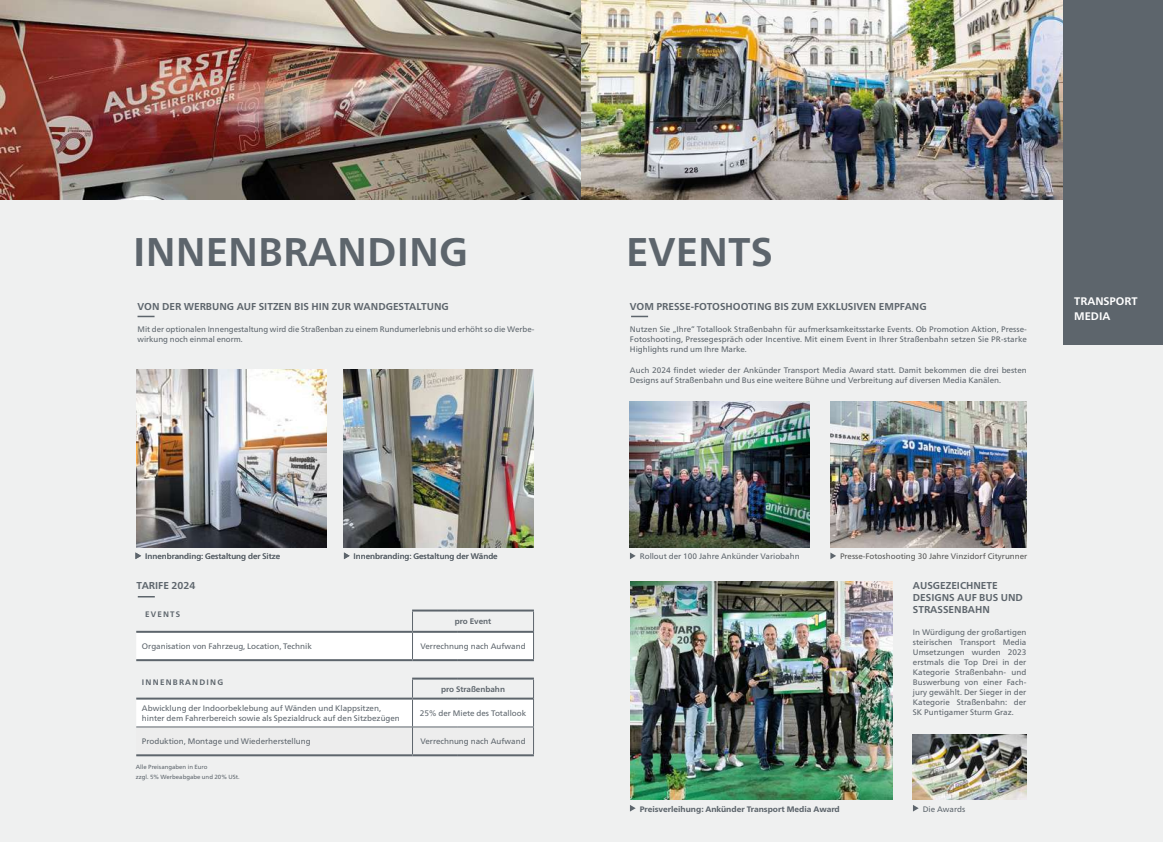
<style>
.page{position:relative;width:1163px;height:842px;background:#fff}
.page>*{position:absolute;margin:0;border:0;box-sizing:border-box;transform-origin:0 0}
.t1{font:700 40px "Frutiger Neue LT Pro";color:#5d656c}
.t2{font:700 11px/15px "Frutiger Neue LT Pro";color:#fff}
.t3{font:700 10px/12px "Frutiger Neue LT Pro";color:#5d656c}
.t4{font:8px/10px "Frutiger Neue LT Pro";color:#5d656c}
.t5{font:8px "Frutiger Neue LT Pro";color:#575756}
.t6{font:800 8px "Frutiger Neue LT Pro";color:#5d656c}
.t7{font:700 8px "Frutiger Neue LT Pro";color:#5d656c}
.t8{font:700 8px "Frutiger Neue LT Pro";letter-spacing:.15em;color:#5d656c}
.t9{font:6px/9.7px "Frutiger Neue LT Pro";color:#5d656c}
</style>
<div class="page">
<div style="left:581px;top:186px;width:581px;height:656px;background:#eff0f0"></div>
<div style="left:0;top:0;width:581px;height:842px;background:#eff0f0"></div>
<svg style="left:631px;top:316px;width:17px;height:1px"></svg>
<svg style="left:137px;top:316px;width:17px;height:1px"></svg>
<img style="left:0;top:0;width:1063px;height:199px">
<img style="left:136px;top:370px;width:190px;height:177px">
<img style="left:343px;top:370px;width:190px;height:177px">
<svg style="left:344px;top:552px;width:5px;height:7px"></svg>
<svg style="left:135px;top:552px;width:6px;height:7px"></svg>
<img style="left:830px;top:401px;width:196px;height:146px">
<img style="left:912px;top:734px;width:114px;height:65px">
<img style="left:629px;top:401px;width:180px;height:146px">
<svg style="left:830px;top:552px;width:6px;height:7px"></svg>
<svg style="left:630px;top:552px;width:5px;height:7px"></svg>
<hr style="left:412px;top:609px;width:46px;height:2px;background:#5d656c">
<hr style="left:458px;top:609px;width:76px;height:2px;background:#5d656c">
<svg style="left:136px;top:610px;width:398px;height:144px"></svg>
<hr style="left:136px;top:754px;width:276px;height:2px;background:#5d656c">
<hr style="left:412px;top:754px;width:46px;height:2px;background:#5d656c">
<hr style="left:458px;top:754px;width:76px;height:2px;background:#5d656c">
<svg style="left:138px;top:596px;width:17px;height:1px"></svg>
<img style="left:630px;top:581px;width:262px;height:218px">
<svg style="left:630px;top:805px;width:5px;height:6px"></svg>
<svg style="left:913px;top:805px;width:5px;height:6px"></svg>
<div style="left:1063px;top:0;width:99px;height:344px;background:#5d656c"></div>
<h1 class="t1" style="left:133px;top:228px;width:336px">INNENBRANDING</h1>
<h1 class="t1" style="left:626px;top:228px;width:148px">EVENTS</h1>
<p class="t3" style="left:137px;top:300px;width:313px">VON DER WERBUNG AUF SITZEN BIS HIN ZUR WANDGESTALTUNG</p>
<p class="t4" style="left:137px;top:324px;width:398px">Mit der optionalen Innengestaltung wird die Straßenban zu einem Rundumerlebnis und erhöht so die Werbe&shy;wirkung noch einmal enorm.</p>
<p class="t3" style="left:630px;top:300px;width:298px">VOM PRESSE-FOTOSHOOTING BIS ZUM EXKLUSIVEN EMPFANG</p>
<p class="t4" style="left:630px;top:324px;width:398px;text-align:justify">Nutzen Sie „Ihre“ Totallook Straßenbahn für aufmerksamkeitsstarke Events. Ob Promotion Aktion, Presse-Fotoshooting, Pressegespräch oder Incentive. Mit einem Event in Ihrer Straßenbahn setzen Sie PR-starke Highlights rund um Ihre Marke.</p>
<p class="t4" style="left:630px;top:366px;width:398px">Auch 2024 findet wieder der Ankünder Transport Media Award statt. Damit bekommen die drei besten<br>Designs auf Straßenbahn und Bus eine weitere Bühne und Verbreitung auf diversen Media Kanälen.</p>
<h2 class="t2" style="left:1074px;top:293px;width:65px">TRANSPORT<br>MEDIA</h2>
<p class="t4" style="left:145px;top:551px;width:136px">Innenbranding: Gestaltung der Sitze</p>
<p class="t4" style="left:353px;top:551px;width:146px">Innenbranding: Gestaltung der Wände</p>
<p class="t4" style="left:639px;top:551px;width:161px">Rollout der 100 Jahre Ankünder Variobahn</p>
<p class="t5" style="left:839px;top:551px;width:189px">Presse-Fotoshooting 30 Jahre Vinzidorf Cityrunner</p>
<p class="t3" style="left:137px;top:579px;width:60px">TARIFE 2024</p>
<p class="t7" style="left:145px;top:609px;width:37px">EVENTS</p>
<p class="t7" style="left:454px;top:617px;width:38px">pro Event</p>
<p class="t4" style="left:142px;top:641px;width:171px">Organisation von Fahrzeug, Location, Technik</p>
<p class="t4" style="left:420px;top:641px;width:107px">Verrechnung nach Aufwand</p>
<p class="t8" style="left:142px;top:677px;width:83px">INNENBRANDING</p>
<p class="t7" style="left:441px;top:684px;width:65px">pro Straßenbahn</p>
<p class="t4" style="left:142px;top:703px;width:259px;line-height:9.6px">Abwicklung der Indoorbeklebung auf Wänden und Klappsitzen, hinter dem Fahrerbereich sowie als Spezialdruck auf den Sitzbezügen</p>
<p class="t4" style="left:420px;top:708px;width:108px">25% der Miete des Totallook</p>
<p class="t4" style="left:142px;top:736px;width:170px">Produktion, Montage und Wiederherstellung</p>
<p class="t4" style="left:420px;top:736px;width:107px">Verrechnung nach Aufwand</p>
<p class="t9" style="left:136px;top:762px;width:105px">Alle Preisangaben in Euro<br>zzgl. 5% Werbeabgabe und 20% USt.</p>
<p class="t3" style="left:912px;top:579px;width:111px">AUSGEZEICHNETE<br>DESIGNS AUF BUS UND<br>STRASSENBAHN</p>
<p class="t4" style="left:912px;top:627px;width:115px;text-align:justify">In Würdigung der großartigen steirischen Transport Media Umsetzungen wurden 2023 erstmals die Top Drei in der Kategorie Straßenbahn- und Buswerbung von einer Fach&shy;jury gewählt. Der Sieger in der Kategorie Straßenbahn: der SK Puntigamer Sturm Graz.</p>
<p class="t6" style="left:639px;top:804px;width:201px">Preisverleihung: Ankünder Transport Media Award</p>
<p class="t4" style="left:922px;top:804px;width:44px">Die Awards</p>
</div>
